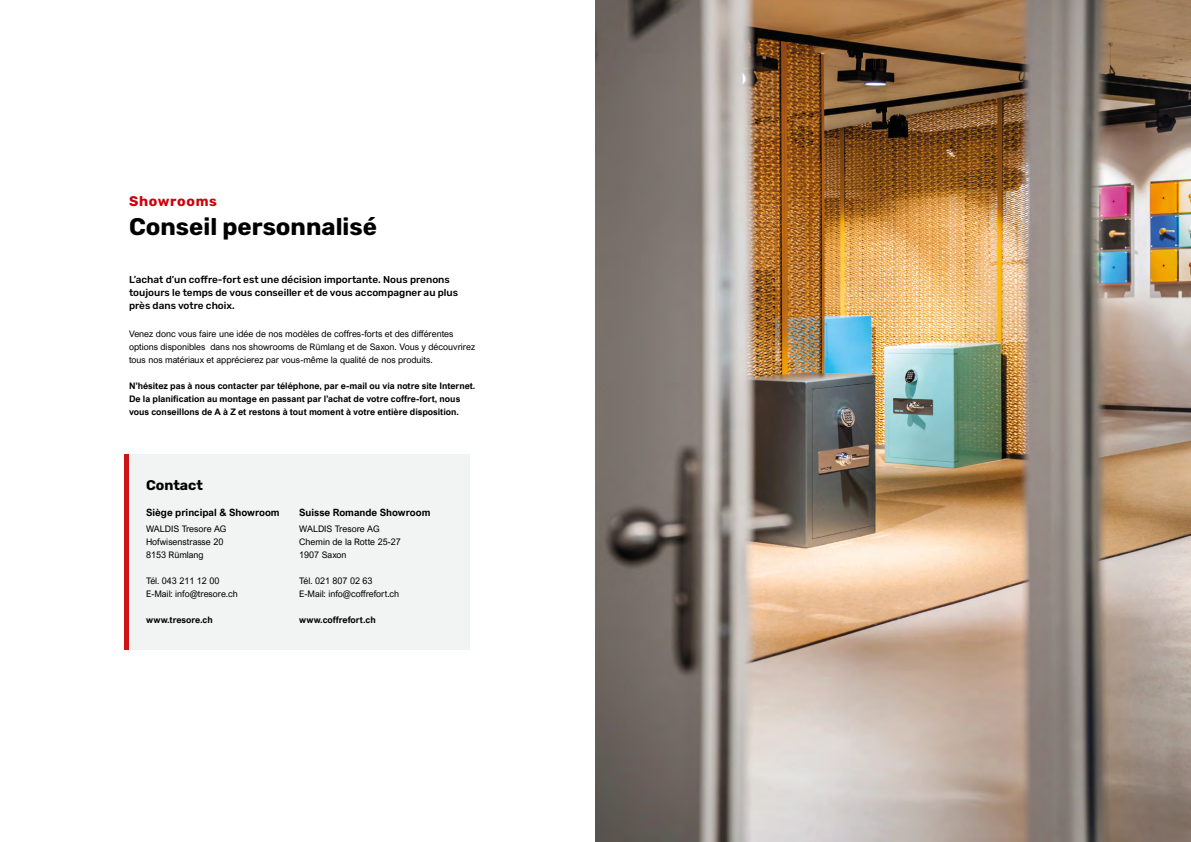
<style>
.page{position:relative;width:1191px;height:842px;background:#fff}
.page>*{position:absolute;margin:0;border:0;box-sizing:border-box;transform-origin:0 0}
.t1{font:700 24px "Rubik";color:#000}
.t2{font:700 14px "Rubik";letter-spacing:.05em;color:#cd000a}
.t3{font:700 14px "Rubik";color:#000}
.t4{font:500 10px/13px "Rubik";color:#000}
.t5{font:700 10px "Arial Nova";color:#000}
.t6{font:9px/13px "Arial Nova";color:#000}
.t7{font:700 9px/13px "Arial Nova";color:#000}
</style>
<div class="page">
<div style="left:129px;top:454px;width:340px;height:195px;background:#f1f4f3"></div>
<hr style="left:125px;top:454px;width:4px;height:195px;background:#cd1417">
<img style="left:595px;top:0;width:596px;height:842px">
<h2 class="t2" style="left:129px;top:193px;width:90px">Showrooms</h2>
<h1 class="t1" style="left:129px;top:213px;width:249px">Conseil personnalisé</h1>
<p class="t4" style="left:129px;top:273px;width:331px">L’achat d’un coffre-fort est une décision importante. Nous prenons toujours le temps de vous conseiller et de vous accompagner au plus près dans votre choix.</p>
<p class="t6" style="left:129px;top:327px;width:348px">Venez donc vous faire une idée de nos modèles de coffres-forts et des différentes options disponibles dans nos showrooms de Rümlang et de Saxon. Vous y découvrirez tous nos matériaux et apprécierez par vous-même la qualité de nos produits.</p>
<p class="t7" style="left:129px;top:379px;width:348px">N’hésitez pas à nous contacter par téléphone, par e-mail ou via notre site Internet.<br>De la planification au montage en passant par l’achat de votre coffre-fort, nous vous conseillons de A à Z et restons à tout moment à votre entière disposition.</p>
<h2 class="t3" style="left:146px;top:477px;width:58px">Contact</h2>
<p class="t5" style="left:146px;top:507px;width:135px">Siège principal &amp; Showroom</p>
<p class="t6" style="left:146px;top:522px;width:82px">WALDIS Tresore AG<br>Hofwisenstrasse 20<br>8153 Rümlang</p>
<p class="t6" style="left:146px;top:574px;width:93px">Tél. 043 211 12 00<br>E-Mail: info@tresore.ch</p>
<p class="t7" style="left:146px;top:613px;width:68px">www.tresore.ch</p>
<p class="t5" style="left:299px;top:507px;width:133px">Suisse Romande Showroom</p>
<p class="t6" style="left:299px;top:522px;width:103px">WALDIS Tresore AG<br>Chemin de la Rotte 25-27<br>1907 Saxon</p>
<p class="t6" style="left:299px;top:574px;width:102px">Tél. 021 807 02 63<br>E-Mail: info@coffrefort.ch</p>
<p class="t7" style="left:299px;top:613px;width:78px">www.coffrefort.ch</p>
</div>
